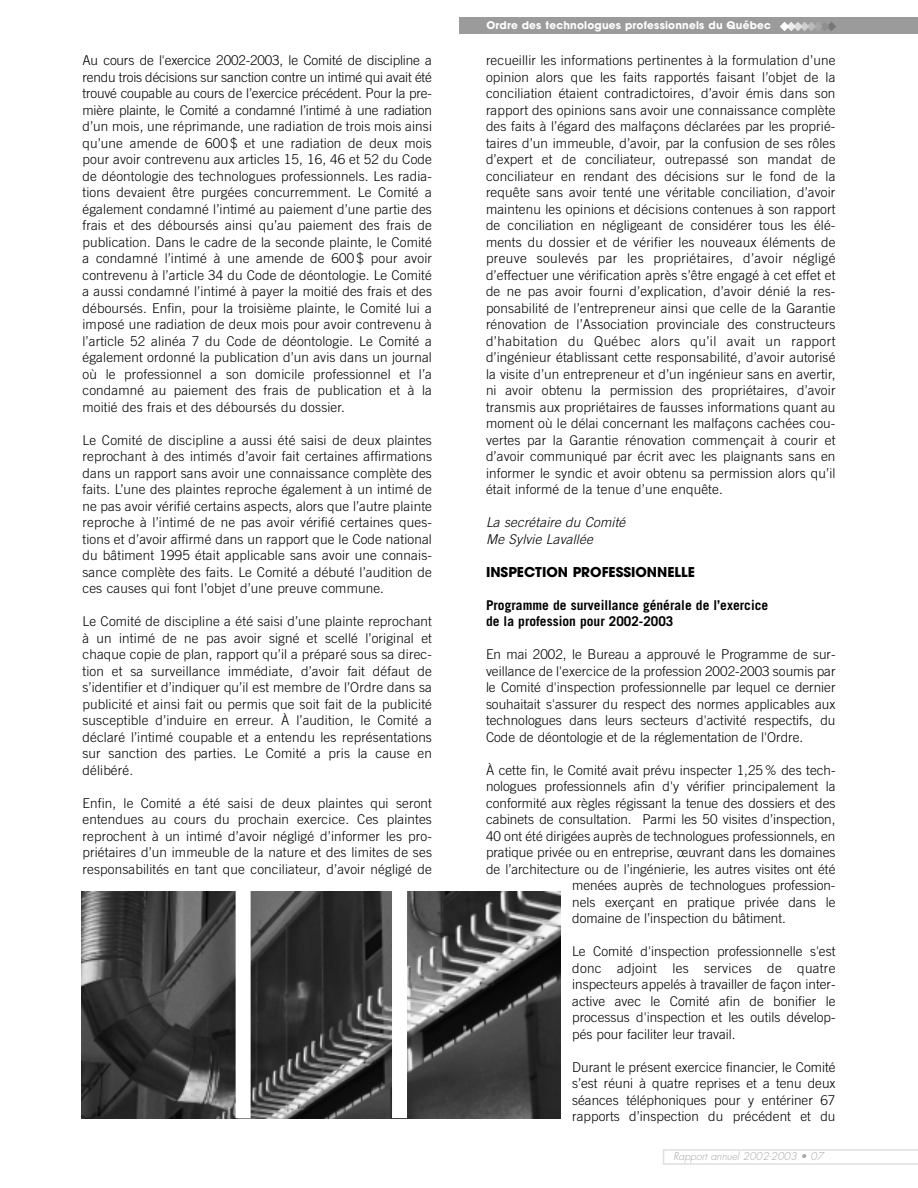
<style>
.page{position:relative;width:918px;height:1188px;background:#fff}
.page>*{position:absolute;margin:0;border:0;box-sizing:border-box;transform-origin:0 0}
.t1{font:300 13.5px/16.5px "Trade Gothic";color:#000;text-align:justify}
.t2{font:700 13.5px/16.5px "Trade Gothic";color:#000}
.t3{font:italic 300 13.5px/16.5px "Trade Gothic";letter-spacing:.01em;color:#000}
.t4{font:700 13.5px "Avant Garde";color:#000}
.t5{font:700 10.5px "Avant Garde";letter-spacing:.02em;color:#fff}
.t6{font:italic 300 10.5px "Futura";color:#a6a6a6}
</style>
<div class="page">
<div style="left:459px;top:17px;width:459px;height:17px;background:#9b9b9b"></div>
<svg style="left:663px;top:1149px;width:255px;height:16px"></svg>
<svg style="left:780px;top:22px;width:56px;height:9px"></svg>
<img style="left:81px;top:891px;width:479px;height:227px">
<div style="left:236px;top:886px;width:15px;height:232px;background:#fff"></div>
<div style="left:392px;top:886px;width:15px;height:232px;background:#fff"></div>
<p class="t1" style="left:82px;top:53px;width:351px">Au cours de l'exercice 2002-2003, le Comité de discipline a rendu trois décisions sur sanction contre un intimé qui avait été trouvé coupable au cours de l’exercice précédent. Pour la pre&shy;mière plainte, le Comité a condamné l’intimé à une radiation d’un mois, une réprimande, une radiation de trois mois ainsi qu’une amende de 600 $ et une radiation de deux mois pour avoir contrevenu aux articles 15, 16, 46 et 52 du Code de déontologie des technologues professionnels. Les radia&shy;tions devaient être purgées concurremment. Le Comité a également condamné l’intimé au paiement d’une partie des frais et des déboursés ainsi qu’au paiement des frais de publication. Dans le cadre de la seconde plainte, le Comité a condamné l’intimé à une amende de 600 $ pour avoir contrevenu à l’article 34 du Code de déontologie. Le Comité a aussi condamné l’intimé à payer la moitié des frais et des déboursés. Enfin, pour la troisième plainte, le Comité lui a imposé une radiation de deux mois pour avoir contrevenu à l’article 52 alinéa 7 du Code de déontologie. Le Comité a également ordonné la publication d’un avis dans un journal où le professionnel a son domicile professionnel et l’a condamné au paiement des frais de publication et à la moitié des frais et des déboursés du dossier.</p>
<p class="t1" style="left:82px;top:433px;width:351px">Le Comité de discipline a aussi été saisi de deux plaintes reprochant à des intimés d’avoir fait certaines affirmations dans un rapport sans avoir une connaissance complète des faits. L’une des plaintes reproche également à un intimé de ne pas avoir vérifié certains aspects, alors que l’autre plainte reproche à l’intimé de ne pas avoir vérifié certaines ques&shy;tions et d’avoir affirmé dans un rapport que le Code national du bâtiment 1995 était applicable sans avoir une connais&shy;sance complète des faits. Le Comité a débuté l’audition de ces causes qui font l’objet d’une preuve commune.</p>
<p class="t1" style="left:82px;top:614px;width:351px">Le Comité de discipline a été saisi d’une plainte reprochant à un intimé de ne pas avoir signé et scellé l’original et chaque copie de plan, rapport qu’il a préparé sous sa direc&shy;tion et sa surveillance immédiate, d’avoir fait défaut de s’identifier et d’indiquer qu’il est membre de l’Ordre dans sa publicité et ainsi fait ou permis que soit fait de la publicité susceptible d’induire en erreur. À l’audition, le Comité a déclaré l’intimé coupable et a entendu les représentations sur sanction des parties. Le Comité a pris la cause en délibéré.</p>
<p class="t1" style="left:82px;top:796px;width:351px">Enfin, le Comité a été saisi de deux plaintes qui seront entendues au cours du prochain exercice. Ces plaintes reprochent à un intimé d’avoir négligé d’informer les pro&shy;priétaires d’un immeuble de la nature et des limites de ses responsabilités en tant que conciliateur, d’avoir négligé de</p>
<p class="t5" style="left:486px;top:22px;width:286px">Ordre des technologues professionnels du Québec</p>
<p class="t1" style="left:486px;top:53px;width:351px">recueillir les informations pertinentes à la formulation d’une opinion alors que les faits rapportés faisant l’objet de la conciliation étaient contradictoires, d’avoir émis dans son rapport des opinions sans avoir une connaissance complète des faits à l’égard des malfaçons déclarées par les proprié&shy;taires d’un immeuble, d’avoir, par la confusion de ses rôles d’expert et de conciliateur, outrepassé son mandat de conciliateur en rendant des décisions sur le fond de la requête sans avoir tenté une véritable conciliation, d’avoir maintenu les opinions et décisions contenues à son rapport de conciliation en négligeant de considérer tous les élé&shy;ments du dossier et de vérifier les nouveaux éléments de preuve soulevés par les propriétaires, d’avoir négligé d’effectuer une vérification après s’être engagé à cet effet et de ne pas avoir fourni d’explication, d’avoir dénié la res&shy;ponsabilité de l’entrepreneur ainsi que celle de la Garantie rénovation de l’Association provinciale des constructeurs d’habitation du Québec alors qu’il avait un rapport d’ingénieur établissant cette responsabilité, d’avoir autorisé la visite d’un entrepreneur et d’un ingénieur sans en avertir, ni avoir obtenu la permission des propriétaires, d’avoir transmis aux propriétaires de fausses informations quant au moment où le délai concernant les malfaçons cachées cou&shy;vertes par la Garantie rénovation commençait à courir et d’avoir communiqué par écrit avec les plaignants sans en informer le syndic et avoir obtenu sa permission alors qu’il était informé de la tenue d’une enquête.</p>
<p class="t3" style="left:486px;top:515px;width:141px">La secrétaire du Comité<br>Me Sylvie Lavallée</p>
<p class="t4" style="left:486px;top:567px;width:210px">INSPECTION PROFESSIONNELLE</p>
<p class="t2" style="left:486px;top:598px;width:284px">Programme de surveillance générale de l’exercice de la profession pour 2002-2003</p>
<p class="t1" style="left:486px;top:647px;width:351px">En mai 2002, le Bureau a approuvé le Programme de sur&shy;veillance de l'exercice de la profession 2002-2003 soumis par le Comité d'inspection professionnelle par lequel ce dernier souhaitait s'assurer du respect des normes applicables aux technologues dans leurs secteurs d'activité respectifs, du Code de déontologie et de la réglementation de l'Ordre.</p>
<p class="t1" style="left:486px;top:763px;width:351px">À cette fin, le Comité avait prévu inspecter 1,25 % des tech-</p>
<p class="t1" style="left:486px;top:779px;width:351px">nologues professionnels afin d'y vérifier principalement la</p>
<p class="t1" style="left:486px;top:796px;width:351px">conformité aux règles régissant la tenue des dossiers et des</p>
<p class="t1" style="left:486px;top:812px;width:351px">cabinets de consultation. Parmi les 50 visites d’inspection,</p>
<p class="t1" style="left:486px;top:829px;width:351px">40 ont été dirigées auprès de technologues professionnels, en</p>
<p class="t1" style="left:486px;top:845px;width:351px">pratique privée ou en entreprise, œuvrant dans les domaines</p>
<p class="t1" style="left:486px;top:862px;width:351px">de l’architecture ou de l’ingénierie, les autres visites ont été</p>
<p class="t1" style="left:572px;top:878px;width:265px">menées auprès de technologues profession-</p>
<p class="t1" style="left:572px;top:895px;width:265px">nels exerçant en pratique privée dans le</p>
<p class="t1" style="left:572px;top:911px;width:215px">domaine de l’inspection du bâtiment.</p>
<p class="t1" style="left:572px;top:944px;width:265px">Le Comité d'inspection professionnelle s'est donc adjoint les services de quatre inspecteurs appelés à travailler de façon inter&shy;active avec le Comité afin de bonifier le processus d'inspection et les outils dévelop&shy;pés pour faciliter leur travail.</p>
<p class="t1" style="left:572px;top:1060px;width:265px">Durant le présent exercice financier, le Comité s’est réuni à quatre reprises et a tenu deux séances téléphoniques pour y entériner 67 rapports d’inspection du précédent et du</p>
<p class="t6" style="left:673px;top:1151px;width:152px">Rapport annuel 2002-2003 • 07</p>
</div>
